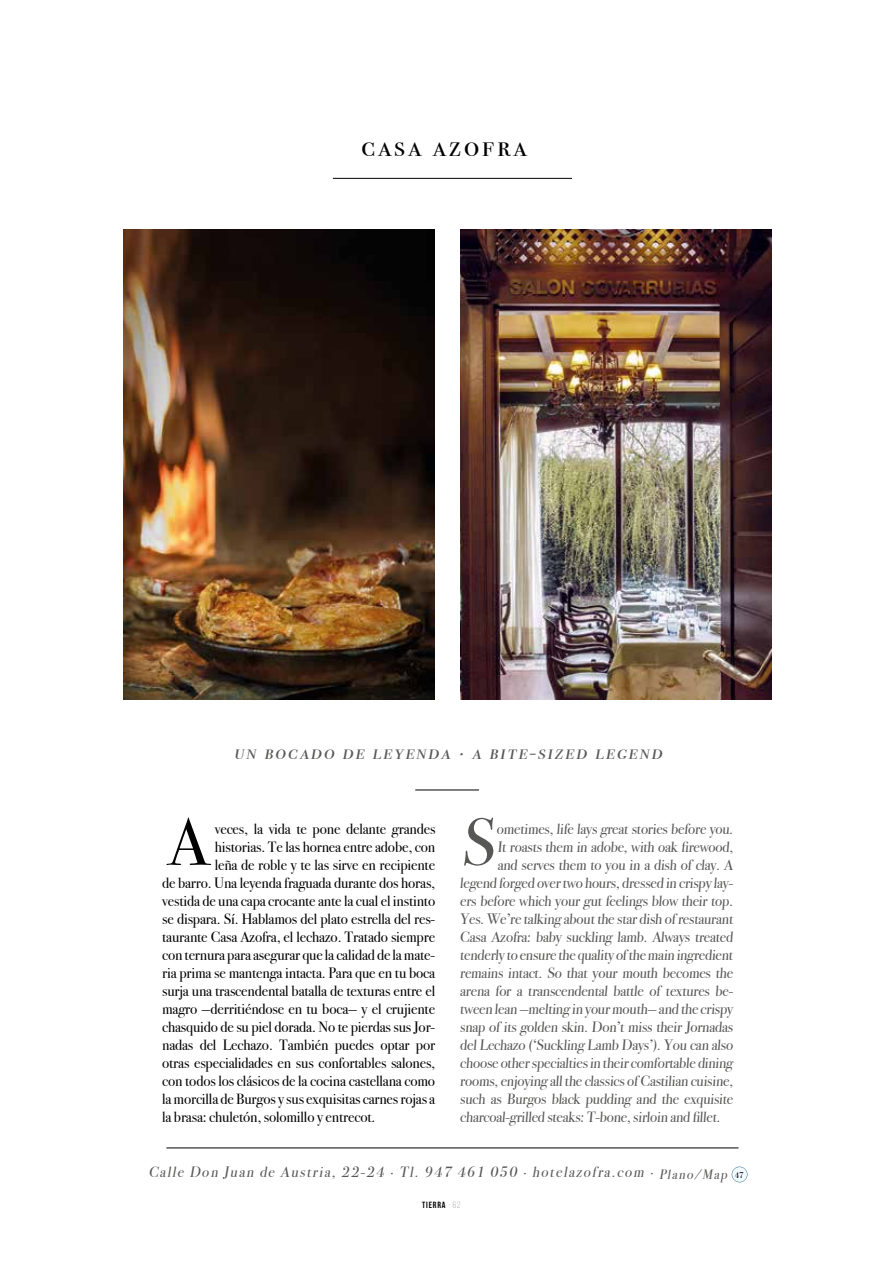
<style>
.page{position:relative;width:893px;height:1263px;background:#fff}
.page>*{position:absolute;margin:0;border:0;box-sizing:border-box;transform-origin:0 0}
.t1{font:30px "Bodoni Svty Two SCITCTT";letter-spacing:.1em;color:#000}
.t2{font:italic 21px "Bodoni Svty Two SCITCTT";color:#575756}
.t3{font:15px "Bodoni Svty Two ITCTT";letter-spacing:-.015em;color:#575756}
.t4{font:15px "Bodoni Svty Two ITCTT";letter-spacing:-.01em;color:#000}
.t5{font:italic 15px "Bodoni Svty Two ITCTT";color:#575756}
.t6{font:700 9px "Bebas Neue";letter-spacing:.1em;color:#000}
.s1{font-style:normal;font-size:8.4px;color:#000}
.s2{font-weight:300;color:#575756}
</style>
<div class="page">
<hr style="left:333px;top:178px;width:239px;height:1px;background:#000">
<hr style="left:415px;top:789px;width:64px;height:1px;background:#000">
<hr style="left:166px;top:1147px;width:572px;height:1px;background:#000">
<svg style="left:166px;top:817px;width:45px;height:48px"></svg>
<svg style="left:464px;top:817px;width:30px;height:49px"></svg>
<img style="left:124px;top:229px;width:311px;height:471px">
<img style="left:461px;top:229px;width:311px;height:471px">
<svg style="left:732px;top:1167px;width:15px;height:15px"></svg>
<div style="left:736px;top:1171px;width:8px;height:6px;background:#f0f9fe"></div>
<h1 class="t1" style="left:361px;top:128px;width:167px">casa azofra</h1>
<h2 class="t2" style="left:234px;top:739px;width:434px">un bocado de leyenda · a bite-sized legend</h2>
<p class="t3" style="left:497px;top:817px;width:240px">ometimes, life lays great stories before you.</p>
<p class="t3" style="left:497px;top:835px;width:239px">It roasts them in adobe, with oak firewood,</p>
<p class="t3" style="left:497px;top:853px;width:237px">and serves them to you in a dish of clay. A</p>
<p class="t3" style="left:460px;top:871px;width:276px">legend forged over two hours,dressed in crispy lay-</p>
<p class="t3" style="left:460px;top:889px;width:276px">ers before which your gut feelings blow their top.</p>
<p class="t3" style="left:460px;top:907px;width:276px">Yes.We’re talking about the star dish of restaurant</p>
<p class="t3" style="left:460px;top:925px;width:276px">Casa Azofra: baby suckling lamb. Always treated</p>
<p class="t3" style="left:460px;top:943px;width:276px">tenderly to ensure the quality of the main ingredient</p>
<p class="t3" style="left:460px;top:961px;width:276px">remains intact. So that your mouth becomes the</p>
<p class="t3" style="left:460px;top:979px;width:276px">arena for a transcendental battle of textures be-</p>
<p class="t3" style="left:460px;top:997px;width:274px">tween lean —melting in your mouth— and the crispy</p>
<p class="t3" style="left:460px;top:1015px;width:276px">snap of its golden skin. Don’t miss their Jornadas</p>
<p class="t3" style="left:460px;top:1033px;width:276px">del Lechazo (‘Suckling Lamb Days’). You can also</p>
<p class="t3" style="left:460px;top:1051px;width:274px">choose other specialties in their comfortable dining</p>
<p class="t3" style="left:460px;top:1069px;width:276px">rooms,enjoying allthe classics of Castilian cuisine,</p>
<p class="t3" style="left:460px;top:1087px;width:276px">such as Burgos black pudding and the exquisite</p>
<p class="t3" style="left:460px;top:1105px;width:264px">charcoal-grilled steaks:T-bone,sirloin and fillet.</p>
<p class="t5" style="left:148px;top:1159px;width:597px">Calle Don Juan de Austria, 22-24 · Tl. 947 461 050 · hotelazofra.com · <sub>Plano/Map</sub> <span class="s1">47</span></p>
<p class="t4" style="left:215px;top:817px;width:222px">veces, la vida te pone delante grandes</p>
<p class="t4" style="left:215px;top:835px;width:222px">historias. Te las hornea entre adobe, con</p>
<p class="t4" style="left:215px;top:853px;width:222px">leña de roble y te las sirve en recipiente</p>
<p class="t4" style="left:162px;top:871px;width:274px">de barro. Una leyenda fraguada durante dos horas,</p>
<p class="t4" style="left:162px;top:889px;width:275px">vestida de una capa crocante ante la cual el instinto</p>
<p class="t4" style="left:162px;top:907px;width:275px">se dispara. Sí. Hablamos del plato estrella del res-</p>
<p class="t4" style="left:162px;top:925px;width:275px">taurante Casa Azofra, el lechazo. Tratado siempre</p>
<p class="t4" style="left:162px;top:943px;width:274px">con ternura para asegurar que la calidad de la mate-</p>
<p class="t4" style="left:162px;top:961px;width:274px">ria prima se mantenga intacta. Para que en tu boca</p>
<p class="t4" style="left:162px;top:979px;width:275px">surja una trascendental batalla de texturas entre el</p>
<p class="t4" style="left:162px;top:997px;width:274px">magro —derritiéndose en tu boca— y el crujiente</p>
<p class="t4" style="left:162px;top:1015px;width:274px">chasquido de su piel dorada. No te pierdas sus Jor-</p>
<p class="t4" style="left:162px;top:1033px;width:275px">nadas del Lechazo. También puedes optar por</p>
<p class="t4" style="left:162px;top:1051px;width:275px">otras especialidades en sus confortables salones,</p>
<p class="t4" style="left:162px;top:1069px;width:274px">con todos los clásicos de la cocina castellana como</p>
<p class="t4" style="left:162px;top:1087px;width:275px">la morcilla de Burgos y sus exquisitas carnes rojas a</p>
<p class="t4" style="left:162px;top:1105px;width:215px">la brasa: chuletón, solomillo y entrecot.</p>
<p class="t6" style="left:422px;top:1200px;width:40px">TIERRA <span class="s2">· 62</span></p>
</div>
